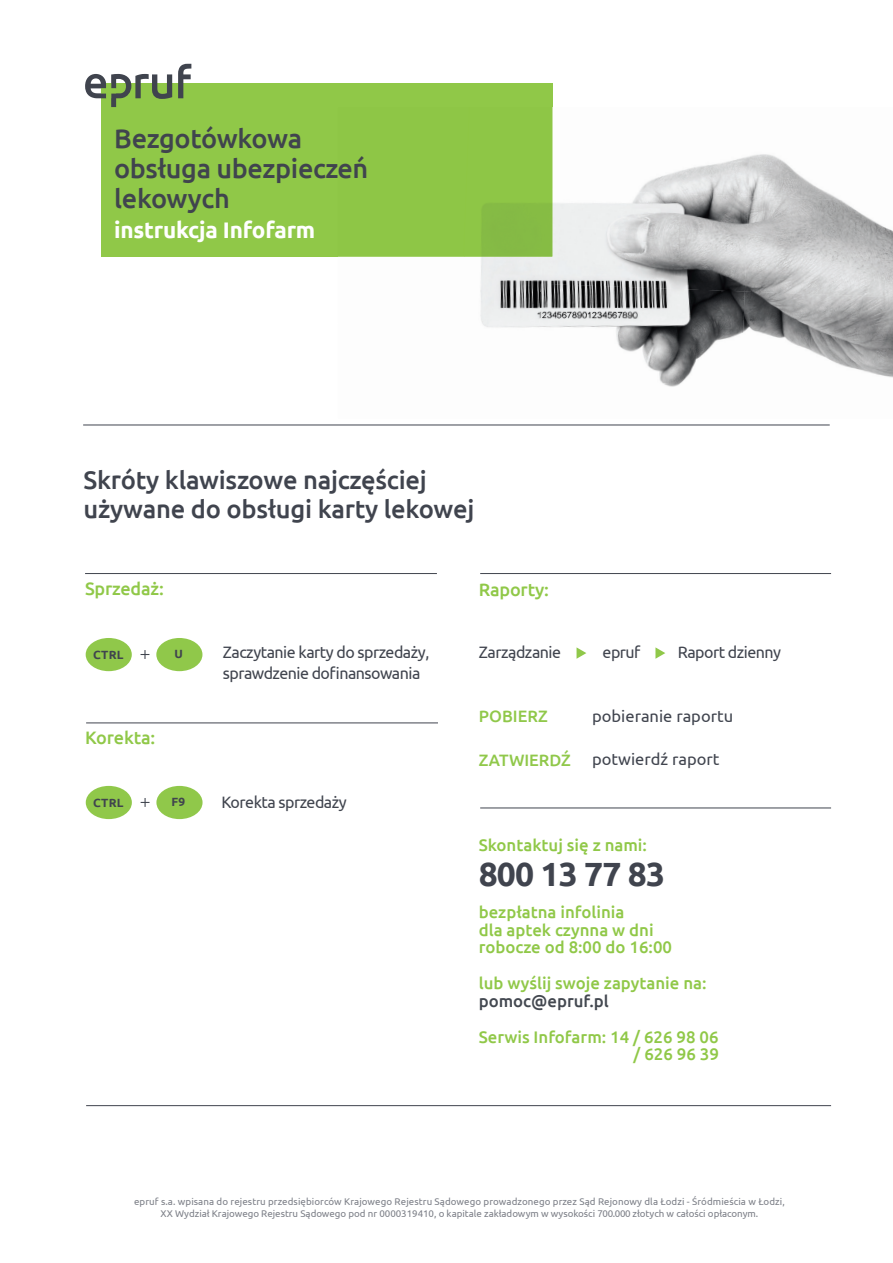
<style>
.page{position:relative;width:893px;height:1263px;background:#fff}
.page>*{position:absolute;margin:0;border:0;box-sizing:border-box;transform-origin:0 0}
.t1{font:700 33.6px "Ubuntu";letter-spacing:-.025em;color:#40444e}
.t2{font:500 27px/30px "Ubuntu";letter-spacing:-.015em;color:#40444e}
.t3{font:500 25.5px/28.5px "Ubuntu";letter-spacing:-.01em;color:#40444e}
.t4{font:700 22.5px "Ubuntu";letter-spacing:-.01em;color:#fff}
.t5{font:500 18px "Ubuntu";letter-spacing:-.01em;color:#90c848}
.t6{font:500 16.8px/17.9px "Ubuntu";color:#90c848}
.t7{font:500 16.8px "Ubuntu";color:#434850}
.t8{font:16.5px/21px "Ubuntu";letter-spacing:-.03em;color:#40444e}
.t9{font:16.5px "Ubuntu";color:#40444e}
.t10{font:500 16.5px "Ubuntu";color:#90c84a}
.t11{font:700 11.85px "Ubuntu";letter-spacing:.01em;color:#40444e}
.t12{font:9.75px/12px "Ubuntu";letter-spacing:-.005em;color:#7d8088;text-align:center}
</style>
<div class="page">
<div style="left:86px;top:638px;width:46px;height:33px;background:#90c84a;border-radius:50%"></div>
<hr style="left:85px;top:573px;width:352px;height:1px;background:#40444e">
<hr style="left:86px;top:723px;width:352px;height:1px;background:#40444e">
<hr style="left:480px;top:573px;width:351px;height:1px;background:#40444e">
<hr style="left:480px;top:808px;width:351px;height:1px;background:#40444e">
<hr style="left:86px;top:1105px;width:745px;height:1px;background:#40444e">
<div style="left:101px;top:83px;width:451px;height:174px;background:#90c848"></div>
<svg style="left:85px;top:64px;width:106px;height:43px"></svg>
<hr style="left:83px;top:425px;width:747px;height:1px;background:#40444e">
<img style="left:552px;top:107px;width:196px;height:82px">
<img style="left:748px;top:154px;width:86px;height:42px">
<img style="left:542px;top:189px;width:206px;height:95px">
<img style="left:745px;top:196px;width:148px;height:95px">
<img style="left:338px;top:256px;width:204px;height:67px">
<img style="left:537px;top:284px;width:208px;height:95px">
<img style="left:741px;top:291px;width:152px;height:88px">
<img style="left:482px;top:323px;width:57px;height:56px">
<img style="left:659px;top:379px;width:26px;height:8px">
<img style="left:481px;top:189px;width:71px;height:67px">
<svg style="left:577px;top:647px;width:9px;height:12px"></svg>
<svg style="left:655px;top:647px;width:10px;height:12px"></svg>
<div style="left:156px;top:638px;width:46px;height:33px;background:#90c84a;border-radius:50%"></div>
<svg style="left:141px;top:650px;width:8px;height:9px"></svg>
<div style="left:86px;top:786px;width:46px;height:33px;background:#90c84a;border-radius:50%"></div>
<div style="left:156px;top:786px;width:47px;height:33px;background:#90c84a;border-radius:50%"></div>
<svg style="left:141px;top:798px;width:9px;height:9px"></svg>
<h2 class="t2" style="left:114px;top:122px;width:256px">Bezgotówkowa obsługa ubezpieczeń lekowych</h2>
<h3 class="t4" style="left:114px;top:216px;width:203px">instrukcja Infofarm</h3>
<h3 class="t3" style="left:84px;top:465px;width:392px">Skróty klawiszowe najczęściej używane do obsługi karty lekowej</h3>
<h3 class="t5" style="left:85px;top:577px;width:80px">Sprzedaż:</h3>
<h3 class="t5" style="left:479px;top:578px;width:72px">Raporty:</h3>
<p class="t11" style="left:93px;top:647px;width:32px">CTRL</p>
<p class="t11" style="left:174px;top:647px;width:10px">U</p>
<h3 class="t8" style="left:223px;top:641px;width:208px">Zaczytanie karty do sprzedaży, sprawdzenie dofinansowania</h3>
<h3 class="t8" style="left:479px;top:641px;width:84px">Zarządzanie</h3>
<h3 class="t8" style="left:603px;top:641px;width:39px">epruf</h3>
<h3 class="t8" style="left:678px;top:641px;width:105px">Raport dzienny</h3>
<h3 class="t5" style="left:85px;top:726px;width:72px">Korekta:</h3>
<h3 class="t10" style="left:479px;top:706px;width:70px">POBIERZ</h3>
<h3 class="t10" style="left:479px;top:749px;width:94px">ZATWIERDŹ</h3>
<h3 class="t9" style="left:592px;top:706px;width:143px">pobieranie raportu</h3>
<h3 class="t9" style="left:592px;top:749px;width:129px">potwierdź raport</h3>
<p class="t11" style="left:93px;top:795px;width:32px">CTRL</p>
<p class="t11" style="left:171px;top:795px;width:15px">F9</p>
<h3 class="t8" style="left:221px;top:791px;width:127px">Korekta sprzedaży</h3>
<h3 class="t6" style="left:479px;top:835px;width:170px">Skontaktuj się z nami:</h3>
<h1 class="t1" style="left:479px;top:854px;width:188px">800 13 77 83</h1>
<h3 class="t6" style="left:479px;top:902px;width:195px">bezpłatna infolinia<br>dla aptek czynna w dni robocze od 8:00 do 16:00</h3>
<h3 class="t6" style="left:479px;top:973px;width:229px">lub wyślij swoje zapytanie na:</h3>
<h3 class="t7" style="left:479px;top:990px;width:132px">pomoc@epruf.pl</h3>
<h3 class="t6" style="left:479px;top:1027px;width:242px;text-align:right">Serwis Infofarm: 14 / 626 98 06 / 626 96 39</h3>
<p class="t12" style="left:134px;top:1195px;width:652px">epruf s.a. wpisana do rejestru przedsiębiorców Krajowego Rejestru Sądowego prowadzonego przez Sąd Rejonowy dla Łodzi - Śródmieścia w Łodzi,<br>XX Wydział Krajowego Rejestru Sądowego pod nr 0000319410, o kapitale zakładowym w wysokości 700.000 złotych w całości opłaconym.</p>
</div>
